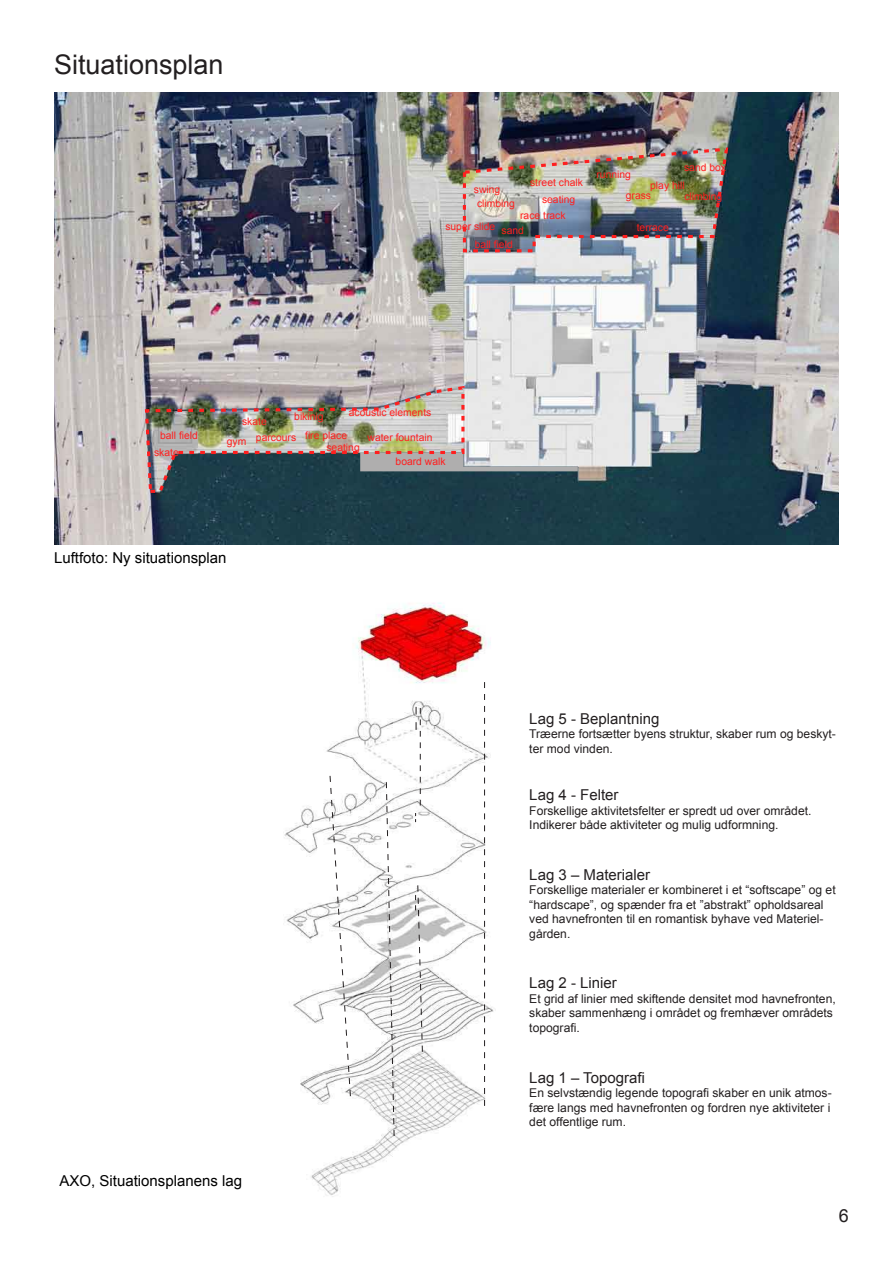
<style>
.page{position:relative;width:893px;height:1263px;background:#fff}
.page>*{position:absolute;margin:0;border:0;box-sizing:border-box;transform-origin:0 0}
.t1{font:27px "Arial";color:#231f20}
.t2{font:18px "Arial";color:#231f20}
.t3{font:15px "Arial";color:#231f20}
.t4{font:15px "Arial";color:#000}
.t5{font:12.15px/14.5px "Arial";color:#231f20}
.t6{font:10.35px/16.5px "Arial";color:#ff1f1f}
</style>
<div class="page">
<img style="left:54px;top:92px;width:785px;height:452px">
<img style="left:461px;top:146px;width:269px;height:108px">
<img style="left:143px;top:384px;width:435px;height:111px">
<img style="left:284px;top:602px;width:212px;height:595px">
<svg style="left:484px;top:682px;width:1px;height:424px"></svg>
<svg style="left:416px;top:707px;width:5px;height:98px"></svg>
<svg style="left:329px;top:775px;width:22px;height:322px"></svg>
<svg style="left:386px;top:781px;width:9px;height:356px"></svg>
<svg style="left:415px;top:884px;width:8px;height:168px"></svg>
<h1 class="t1" style="left:54px;top:54px;width:171px">Situationsplan</h1>
<p class="t6" style="left:530px;top:175px;width:54px">street chalk</p>
<p class="t6" style="left:474px;top:182px;width:28px">swing</p>
<p class="t6" style="left:542px;top:192px;width:35px">seating</p>
<p class="t6" style="left:477px;top:196px;width:39px">climbing</p>
<p class="t6" style="left:475px;top:218px;width:51px;line-height:17.9px;text-indent:-29px">super slide sand ball field</p>
<p class="t6" style="left:520px;top:208px;width:47px">race track</p>
<p class="t6" style="left:596px;top:167px;width:36px">running</p>
<p class="t6" style="left:650px;top:159px;width:77px;line-height:18.3px;text-indent:34px">sand box play hill</p>
<p class="t6" style="left:626px;top:188px;width:27px">grass</p>
<p class="t6" style="left:684px;top:189px;width:39px">climbing</p>
<p class="t6" style="left:637px;top:220px;width:34px">terrace</p>
<p class="t6" style="left:349px;top:405px;width:84px">acoustic elements</p>
<p class="t6" style="left:294px;top:409px;width:31px">bikinig</p>
<p class="t6" style="left:256px;top:414px;width:42px;text-indent:-14px">skate parcours</p>
<p class="t6" style="left:160px;top:428px;width:39px">ball field</p>
<p class="t6" style="left:368px;top:430px;width:66px">water fountain</p>
<p class="t6" style="left:326px;top:440px;width:35px">seating</p>
<p class="t6" style="left:305px;top:428px;width:43px">fire place</p>
<p class="t6" style="left:227px;top:434px;width:21px">gym</p>
<p class="t6" style="left:154px;top:445px;width:26px">skate</p>
<p class="t4" style="left:54px;top:552px;width:174px">Luftfoto: Ny situationsplan</p>
<p class="t6" style="left:396px;top:454px;width:51px">board walk</p>
<p class="t4" style="left:60px;top:1175px;width:184px">AXO, Situationsplanens lag</p>
<p class="t3" style="left:529px;top:713px;width:132px">Lag 5 - Beplantning</p>
<p class="t5" style="left:529px;top:728px;width:308px">Træerne fortsætter byens struktur, skaber rum og beskyt&shy;ter mod vinden.</p>
<p class="t3" style="left:529px;top:789px;width:91px">Lag 4 - Felter</p>
<p class="t5" style="left:529px;top:804px;width:284px">Forskellige aktivitetsfelter er spredt ud over området.<br>Indikerer både aktiviteter og mulig udformning.</p>
<p class="t3" style="left:529px;top:868px;width:122px">Lag 3 – Materialer</p>
<p class="t5" style="left:529px;top:884px;width:308px">Forskellige materialer er kombineret i et “softscape” og et “hardscape”, og spænder fra et ”abstrakt” opholdsareal ved havnefronten til en romantisk byhave ved Materiel&shy;gården.</p>
<p class="t3" style="left:529px;top:977px;width:89px">Lag 2 - Linier</p>
<p class="t5" style="left:529px;top:992px;width:308px">Et grid af linier med skiftende densitet mod havnefronten, skaber sammenhæng i området og fremhæver områdets topografi.</p>
<p class="t3" style="left:529px;top:1067px;width:117px">Lag 1 – Topografi</p>
<p class="t5" style="left:529px;top:1086px;width:304px;text-align:justify">En selvstændig legende topografi skaber en unik atmos&shy;fære langs med havnefronten og fordren nye aktiviteter i det offentlige rum.</p>
<h2 class="t2" style="left:839px;top:1209px;width:12px">6</h2>
</div>
